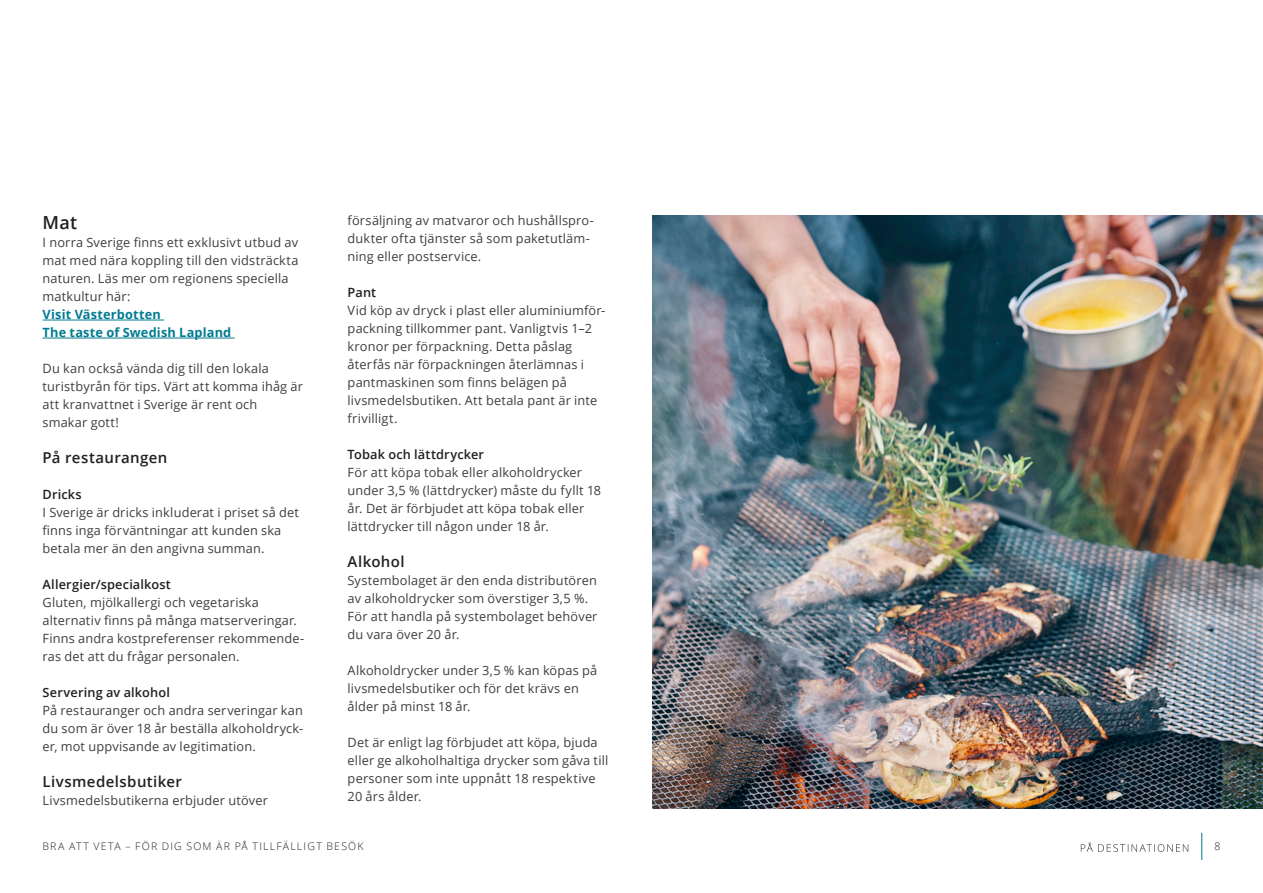
<style>
.page{position:relative;width:1263px;height:893px;background:#fff}
.page>*{position:absolute;margin:0;border:0;box-sizing:border-box;transform-origin:0 0}
.t1{font:600 18px "Open Sans";color:#231f20}
.t2{font:600 15px "Open Sans";letter-spacing:.025em;color:#231f20}
.Brödtext{font:12.75px/18px "Open Sans";letter-spacing:.015em;color:#3e3e3f}
.t3{font:600 12.75px "Open Sans";letter-spacing:.015em;color:#231f20}
.Brödtext-2{font:700 12.75px "Open Sans";letter-spacing:.015em;color:#007c92}
.t4{font:300 10.5px "Open Sans";letter-spacing:.115em;color:#231f20}
</style>
<div class="page">
<svg style="left:1201px;top:833px;width:1px;height:27px"></svg>
<svg style="left:1081px;top:842px;width:107px;height:10px"></svg>
<hr style="left:43px;top:320px;width:121px;height:1px;background:#007c92">
<hr style="left:43px;top:338px;width:192px;height:1px;background:#007c92">
<img style="left:653px;top:215px;width:610px;height:593px">
<h2 class="t1" style="left:43px;top:210px;width:36px">Mat</h2>
<p class="Brödtext" style="left:43px;top:233px;width:258px">I norra Sverige finns ett exklusivt utbud av mat med nära koppling till den vidsträckta naturen. Läs mer om regionens speciella matkultur här:</p>
<p class="Brödtext-2" style="left:43px;top:305px;width:120px">Visit Västerbotten</p>
<p class="Brödtext-2" style="left:43px;top:323px;width:190px">The taste of Swedish Lapland</p>
<p class="Brödtext" style="left:43px;top:359px;width:262px">Du kan också vända dig till den lokala turistbyrån för tips. Värt att komma ihåg är att kranvattnet i Sverige är rent och smakar gott!</p>
<h3 class="t2" style="left:43px;top:447px;width:126px">På restaurangen</h3>
<h4 class="t3" style="left:43px;top:486px;width:41px">Dricks</h4>
<p class="Brödtext" style="left:43px;top:503px;width:258px">I Sverige är dricks inkluderat i priset så det finns inga förväntningar att kunden ska betala mer än den angivna summan.</p>
<h4 class="t3" style="left:43px;top:576px;width:130px">Allergier/specialkost</h4>
<p class="Brödtext" style="left:43px;top:593px;width:263px">Gluten, mjölkallergi och vegetariska alternativ finns på många matserveringar.<br>Finns andra kostpreferenser rekommende&shy;ras det att du frågar personalen.</p>
<h4 class="t3" style="left:43px;top:684px;width:129px">Servering av alkohol</h4>
<p class="Brödtext" style="left:43px;top:701px;width:262px;text-align:justify">På restauranger och andra serveringar kan du som är över 18 år beställa alkoholdryck&shy;er, mot uppvisande av legitimation.</p>
<h3 class="t2" style="left:43px;top:771px;width:141px">Livsmedelsbutiker</h3>
<p class="Brödtext" style="left:43px;top:791px;width:227px">Livsmedelsbutikerna erbjuder utöver</p>
<p class="Brödtext" style="left:348px;top:211px;width:248px">försäljning av matvaror och hushållspro&shy;dukter ofta tjänster så som paketutläm&shy;ning eller postservice.</p>
<h4 class="t3" style="left:348px;top:284px;width:30px">Pant</h4>
<p class="Brödtext" style="left:348px;top:301px;width:259px">Vid köp av dryck i plast eller aluminiumför&shy;packning tillkommer pant. Vanligtvis 1–2 kronor per förpackning. Detta påslag återfås när förpackningen återlämnas i pantmaskinen som finns belägen på livsmedelsbutiken. Att betala pant är inte frivilligt.</p>
<h4 class="t3" style="left:348px;top:446px;width:138px">Tobak och lättdrycker</h4>
<p class="Brödtext" style="left:348px;top:463px;width:255px">För att köpa tobak eller alkoholdrycker under 3,5 % (lättdrycker) måste du fyllt 18 år. Det är förbjudet att köpa tobak eller lättdrycker till någon under 18 år.</p>
<h3 class="t2" style="left:348px;top:551px;width:58px">Alkohol</h3>
<p class="Brödtext" style="left:348px;top:571px;width:251px">Systembolaget är den enda distributören av alkoholdrycker som överstiger 3,5 %.<br>För att handla på systembolaget behöver du vara över 20 år.</p>
<p class="Brödtext" style="left:348px;top:661px;width:251px">Alkoholdrycker under 3,5 % kan köpas på livsmedelsbutiker och för det krävs en ålder på minst 18 år.</p>
<p class="Brödtext" style="left:348px;top:733px;width:262px">Det är enligt lag förbjudet att köpa, bjuda eller ge alkoholhaltiga drycker som gåva till personer som inte uppnått 18 respektive 20 års ålder.</p>
<p class="t4" style="left:43px;top:839px;width:323px">BRA ATT VETA – FÖR DIG SOM ÄR PÅ TILLFÄLLIGT BESÖK</p>
<p class="t4" style="left:1214px;top:839px;width:7px">8</p>
</div>
